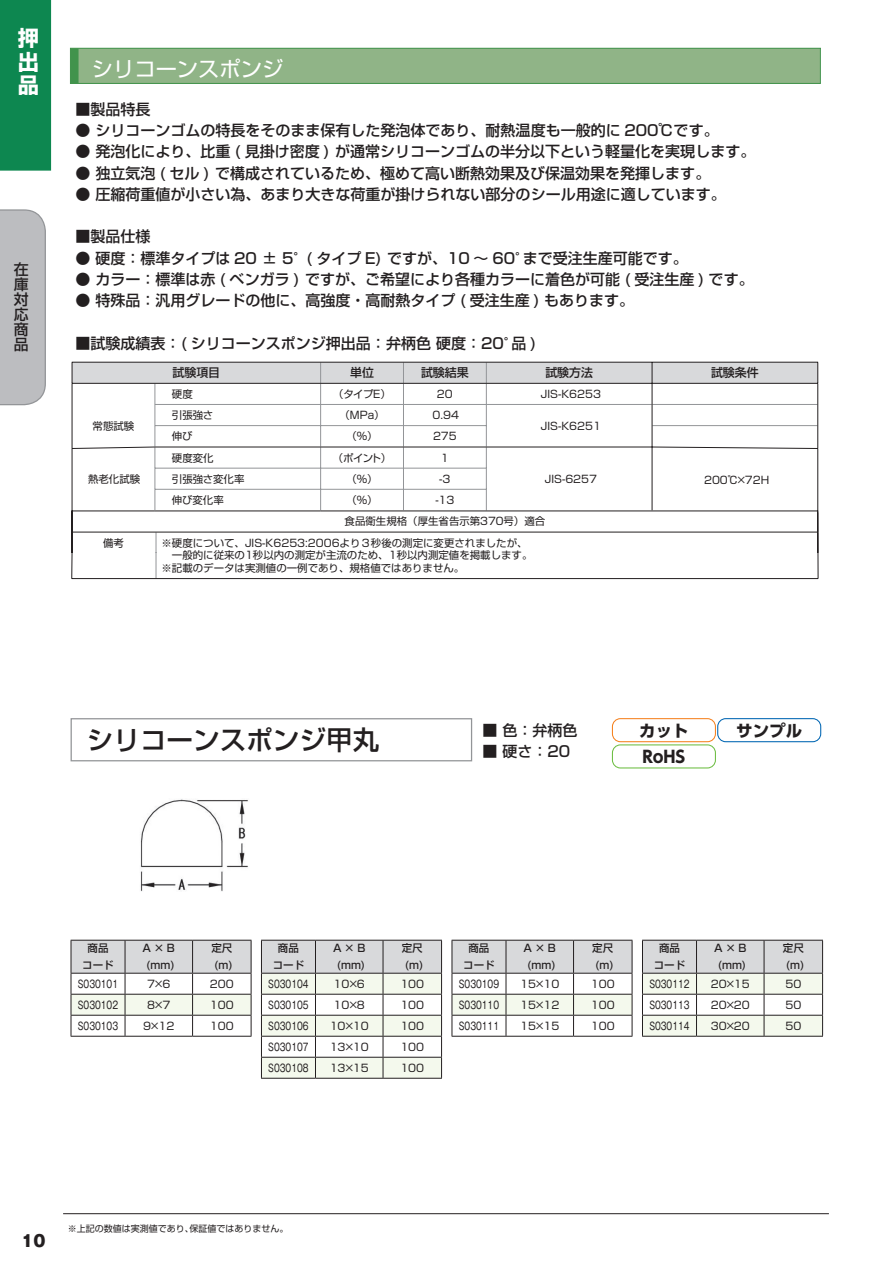
<style>
.page{position:relative;width:893px;height:1263px;background:#fff}
.page>*{position:absolute;margin:0;border:0;box-sizing:border-box;transform-origin:0 0}
.t1{font:500 26.55px "Shin Go Pro";color:#231f20}
.t2{font:21.3px "Shin Go Pro";color:#fff}
.t3{font:700 21.3px/23.4px "Shin Go Pro";color:#fff;text-align:justify}
.t4{font:16.5px "UD Shin Go Pro Bold 90 msp RKSJ H";color:#231f20}
.t5{font:800 15.9px "Gothic MB101 Pro";color:#231f20}
.t6{font:500 15px "Shin Go Pro";color:#231f20}
.t7{font:500 14.85px/14.9px "Shin Go Pro";color:#231f20;text-align:justify}
.t8{font:12px "Shin Go Pro Medium 90 msp RKSJ H";color:#231f20}
.t9{font:10.5px/12.6px "Shin Go Pro Regular 90 msp RKSJ H";color:#231f20;text-align:center}
.t10{font:10.5px "Shin Go Pro";color:#231f20}
.t11{font:10.5px "Gothic MB101 Pro";color:#231f20;scale:.8 1}
.t12{font:500 10.5px/16.5px "Shin Go Pro";color:#231f20;text-align:center}
.t13{font:9px "Shin Go Pro";color:#231f20}
</style>
<div class="page">
<hr style="left:63px;top:1213px;width:765px;height:1px;background:#231f20">
<svg style="left:0;top:209px;width:46px;height:197px;background:#bcbdc0"></svg>
<svg style="left:612px;top:718px;width:209px;height:50px"></svg>
<div style="left:71px;top:718px;width:401px;height:43px;border:1px solid #939598"></div>
<svg style="left:71px;top:940px;width:181px;height:96px"></svg>
<hr style="left:71px;top:1036px;width:54px;height:1px;background:#231f20">
<hr style="left:125px;top:1036px;width:67px;height:1px;background:#231f20">
<hr style="left:192px;top:1036px;width:59px;height:1px;background:#231f20">
<img style="left:140px;top:799px;width:108px;height:92px">
<svg style="left:261px;top:940px;width:181px;height:138px"></svg>
<hr style="left:261px;top:1078px;width:54px;height:1px;background:#231f20">
<hr style="left:315px;top:1078px;width:68px;height:1px;background:#231f20">
<hr style="left:383px;top:1078px;width:59px;height:1px;background:#231f20">
<svg style="left:451px;top:940px;width:181px;height:96px"></svg>
<hr style="left:451px;top:1036px;width:55px;height:1px;background:#231f20">
<hr style="left:506px;top:1036px;width:67px;height:1px;background:#231f20">
<hr style="left:573px;top:1036px;width:59px;height:1px;background:#231f20">
<svg style="left:642px;top:940px;width:181px;height:96px"></svg>
<hr style="left:642px;top:1036px;width:54px;height:1px;background:#231f20">
<hr style="left:696px;top:1036px;width:68px;height:1px;background:#231f20">
<hr style="left:764px;top:1036px;width:58px;height:1px;background:#231f20">
<div style="left:70px;top:48px;width:750px;height:35px;background:#90b487"></div>
<div style="left:71px;top:48px;width:7px;height:36px;background:#41934c"></div>
<div style="left:70px;top:48px;width:750px;height:36px;border:1px solid #41934c"></div>
<svg style="left:71px;top:361px;width:747px;height:218px"></svg>
<div style="left:74px;top:367px;width:244px;height:12px;background:#d8d9db"></div>
<div style="left:323px;top:367px;width:78px;height:12px;background:#d8d9db"></div>
<div style="left:405px;top:367px;width:79px;height:12px;background:#d8d9db"></div>
<div style="left:488px;top:367px;width:162px;height:12px;background:#d8d9db"></div>
<div style="left:654px;top:367px;width:161px;height:12px;background:#d8d9db"></div>
<div style="left:0;top:0;width:51px;height:171px;background:#0d8750"></div>
<h2 class="t3" style="left:18px;top:24px;width:22px">押出品</h2>
<p class="t7" style="left:14px;top:260px;width:16px">在庫対応商品</p>
<h2 class="t2" style="left:92px;top:52px;width:193px">シリコーンスポンジ</h2>
<p class="t6" style="left:75px;top:97px;width:76px">■製品特長</p>
<p class="t6" style="left:75px;top:118px;width:644px">● シリコーンゴムの特長をそのまま保有した発泡体であり、耐熱温度も一般的に 200℃です。</p>
<p class="t6" style="left:75px;top:139px;width:681px">● 発泡化により、比重 ( 見掛け密度 ) が通常シリコーンゴムの半分以下という軽量化を実現します。</p>
<p class="t6" style="left:75px;top:160px;width:636px">● 独立気泡 ( セル ) で構成されているため、極めて高い断熱効果及び保温効果を発揮します。</p>
<p class="t6" style="left:75px;top:182px;width:651px">● 圧縮荷重値が小さい為、あまり大きな荷重が掛けられない部分のシール用途に適しています。</p>
<p class="t6" style="left:75px;top:224px;width:76px">■製品仕様</p>
<p class="t6" style="left:75px;top:245px;width:614px">● 硬度：標準タイプは 20 ± 5°( タイプ E) ですが、10 ～ 60°まで受注生産可能です。</p>
<p class="t6" style="left:75px;top:267px;width:679px">● カラー：標準は赤 ( ベンガラ ) ですが、ご希望により各種カラーに着色が可能 ( 受注生産 ) です。</p>
<p class="t6" style="left:75px;top:288px;width:560px">● 特殊品：汎用グレードの他に、高強度・高耐熱タイプ ( 受注生産 ) もあります。</p>
<p class="t6" style="left:75px;top:331px;width:463px">■試験成績表：( シリコーンスポンジ押出品：弁柄色 硬度：20°品 )</p>
<p class="t8" style="left:172px;top:363px;width:49px">試験項目</p>
<p class="t8" style="left:350px;top:363px;width:25px">単位</p>
<p class="t8" style="left:421px;top:363px;width:49px">試験結果</p>
<p class="t8" style="left:545px;top:363px;width:49px">試験方法</p>
<p class="t8" style="left:711px;top:363px;width:49px">試験条件</p>
<p class="t9" style="left:93px;top:418px;width:43px">常態試験</p>
<p class="t9" style="left:88px;top:471px;width:54px">熱老化試験</p>
<p class="t9" style="left:172px;top:386px;width:22px">硬度</p>
<p class="t9" style="left:333px;top:386px;width:59px">（タイプＥ）</p>
<p class="t9" style="left:437px;top:386px;width:17px">20</p>
<p class="t9" style="left:541px;top:386px;width:62px">JIS-K6253</p>
<p class="t9" style="left:172px;top:407px;width:43px">引張強さ</p>
<p class="t9" style="left:339px;top:407px;width:47px">（ＭＰａ）</p>
<p class="t9" style="left:432px;top:407px;width:28px">0.94</p>
<p class="t9" style="left:541px;top:418px;width:62px">JIS-K6251</p>
<p class="t9" style="left:172px;top:428px;width:22px">伸び</p>
<p class="t9" style="left:346px;top:428px;width:33px">（％）</p>
<p class="t9" style="left:433px;top:428px;width:25px">275</p>
<p class="t9" style="left:172px;top:450px;width:43px">硬度変化</p>
<p class="t9" style="left:333px;top:450px;width:60px">（ポイント）</p>
<p class="t9" style="left:441px;top:450px;width:9px">1</p>
<p class="t9" style="left:172px;top:471px;width:74px">引張強さ変化率</p>
<p class="t9" style="left:346px;top:471px;width:33px">（％）</p>
<p class="t9" style="left:439px;top:471px;width:13px">-3</p>
<p class="t9" style="left:545px;top:471px;width:54px">JIS-6257</p>
<p class="t9" style="left:704px;top:472px;width:67px">200℃×72H</p>
<p class="t9" style="left:172px;top:492px;width:53px">伸び変化率</p>
<p class="t9" style="left:346px;top:492px;width:33px">（％）</p>
<p class="t9" style="left:344px;top:488px;width:202px;line-height:21.6px">-13<br>食品衛生規格（厚生省告示第３７０号）適合</p>
<p class="t9" style="left:103px;top:535px;width:22px">備考</p>
<p class="t9" style="left:161px;top:535px;width:372px;text-align:left">※硬度について、JIS-K6253:2006より３秒後の測定に変更されましたが、　一般的に従来の1秒以内の測定が主流のため、1秒以内測定値を掲載します。※記載のデータは実測値の一例であり、規格値ではありません。</p>
<h1 class="t1" style="left:87px;top:718px;width:294px">シリコーンスポンジ甲丸</h1>
<p class="t6" style="left:482px;top:717px;width:96px">■ 色：弁柄色</p>
<p class="t6" style="left:482px;top:739px;width:89px">■ 硬さ：20</p>
<p class="t4" style="left:639px;top:717px;width:51px">カット</p>
<p class="t4" style="left:736px;top:717px;width:67px">サンプル</p>
<p class="t4" style="left:642px;top:743px;width:44px">RoHS</p>
<p class="t12" style="left:82px;top:939px;width:33px">商品コード</p>
<p class="t12" style="left:143px;top:939px;width:34px">A×B (mm)</p>
<p class="t12" style="left:211px;top:939px;width:23px;text-align:left">定尺(m)</p>
<p class="t11" style="left:78px;top:975px;width:52px">S030101</p>
<p class="t10" style="left:147px;top:975px;width:25px">7×6</p>
<p class="t10" style="left:210px;top:975px;width:25px">200</p>
<p class="t11" style="left:78px;top:996px;width:52px">S030102</p>
<p class="t10" style="left:147px;top:996px;width:25px">8×7</p>
<p class="t10" style="left:210px;top:996px;width:25px">100</p>
<p class="t11" style="left:78px;top:1017px;width:52px">S030103</p>
<p class="t10" style="left:143px;top:1017px;width:33px">9×12</p>
<p class="t10" style="left:210px;top:1017px;width:25px">100</p>
<p class="t12" style="left:273px;top:939px;width:33px">商品コード</p>
<p class="t12" style="left:333px;top:939px;width:34px">A×B (mm)</p>
<p class="t12" style="left:402px;top:939px;width:23px;text-align:left">定尺(m)</p>
<p class="t11" style="left:268px;top:975px;width:52px">S030104</p>
<p class="t10" style="left:333px;top:975px;width:33px">10×6</p>
<p class="t10" style="left:400px;top:975px;width:25px">100</p>
<p class="t11" style="left:268px;top:996px;width:52px">S030105</p>
<p class="t10" style="left:333px;top:996px;width:33px">10×8</p>
<p class="t10" style="left:400px;top:996px;width:25px">100</p>
<p class="t11" style="left:268px;top:1017px;width:52px">S030106</p>
<p class="t10" style="left:329px;top:1017px;width:41px">10×10</p>
<p class="t10" style="left:400px;top:1017px;width:25px">100</p>
<p class="t11" style="left:268px;top:1038px;width:52px">S030107</p>
<p class="t10" style="left:329px;top:1038px;width:41px">13×10</p>
<p class="t10" style="left:400px;top:1038px;width:25px">100</p>
<p class="t11" style="left:268px;top:1059px;width:52px">S030108</p>
<p class="t10" style="left:329px;top:1059px;width:41px">13×15</p>
<p class="t10" style="left:400px;top:1059px;width:25px">100</p>
<p class="t12" style="left:463px;top:939px;width:33px">商品コード</p>
<p class="t12" style="left:523px;top:939px;width:34px">A×B (mm)</p>
<p class="t12" style="left:592px;top:939px;width:23px;text-align:left">定尺(m)</p>
<p class="t11" style="left:459px;top:975px;width:52px">S030109</p>
<p class="t10" style="left:520px;top:975px;width:41px">15×10</p>
<p class="t10" style="left:591px;top:975px;width:25px">100</p>
<p class="t11" style="left:459px;top:996px;width:52px">S030110</p>
<p class="t10" style="left:520px;top:996px;width:41px">15×12</p>
<p class="t10" style="left:591px;top:996px;width:25px">100</p>
<p class="t11" style="left:459px;top:1017px;width:52px">S030111</p>
<p class="t10" style="left:520px;top:1017px;width:41px">15×15</p>
<p class="t10" style="left:591px;top:1017px;width:25px">100</p>
<p class="t12" style="left:653px;top:939px;width:33px">商品コード</p>
<p class="t12" style="left:714px;top:939px;width:34px">A×B (mm)</p>
<p class="t12" style="left:782px;top:939px;width:23px;text-align:left">定尺(m)</p>
<p class="t11" style="left:649px;top:975px;width:52px">S030112</p>
<p class="t10" style="left:710px;top:975px;width:41px">20×15</p>
<p class="t10" style="left:785px;top:975px;width:17px">50</p>
<p class="t11" style="left:649px;top:996px;width:52px">S030113</p>
<p class="t10" style="left:710px;top:996px;width:41px">20×20</p>
<p class="t10" style="left:785px;top:996px;width:17px">50</p>
<p class="t11" style="left:649px;top:1017px;width:52px">S030114</p>
<p class="t10" style="left:710px;top:1017px;width:41px">30×20</p>
<p class="t10" style="left:785px;top:1017px;width:17px">50</p>
<p class="t5" style="left:21px;top:1228px;width:26px">10</p>
<p class="t13" style="left:68px;top:1220px;width:222px">※上記の数値は実測値であり、保証値ではありません。</p>
</div>
